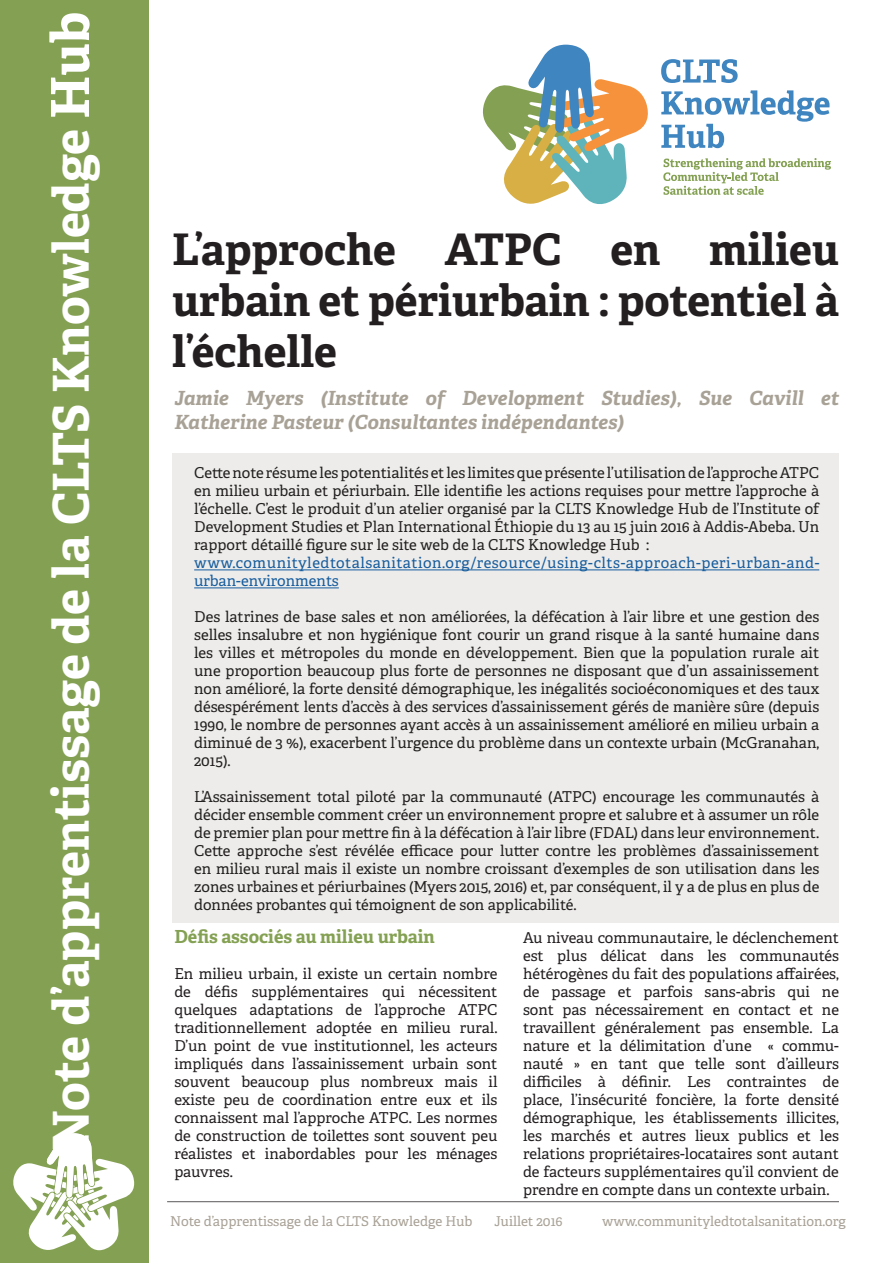
<style>
.page{position:relative;width:893px;height:1263px;background:#fff}
.page>*{position:absolute;margin:0;border:0;box-sizing:border-box;transform-origin:0 0}
.t1{font:700 49.5px "Adelle";letter-spacing:-.005em;color:#fff}
.t2{font:700 43.5px/51px "Adelle";color:#231f20;text-align:justify}
.t3{font:italic 700 19.5px/23.4px "Adelle";color:#a8a196}
.t4{font:700 18px "Adelle";color:#84a153}
.t5{font:15px/18px "Adelle";color:#231f20;text-align:justify}
.t6{font:15px/18px "Adelle";letter-spacing:.035em;color:#175d9e}
.t7{font:13.5px "Adelle";color:#a8a196}
.s1{font-size:52.5px}
</style>
<div class="page">
<div style="left:0;top:0;width:149px;height:1263px;background:#84a153"></div>
<svg style="left:483px;top:45px;width:165px;height:159px"></svg>
<svg style="left:661px;top:59px;width:77px;height:24px"></svg>
<svg style="left:661px;top:90px;width:168px;height:58px"></svg>
<svg style="left:663px;top:158px;width:168px;height:37px"></svg>
<svg style="left:13px;top:1133px;width:121px;height:117px"></svg>
<hr style="left:167px;top:1201px;width:672px;height:1px;background:#231f20">
<div style="left:172px;top:453px;width:667px;height:470px;background:#edecea"></div>
<hr style="left:194px;top:569px;width:625px;height:1px;background:#175d9e">
<hr style="left:194px;top:587px;width:145px;height:1px;background:#175d9e">
<p class="t1" style="left:40px;top:1151px;width:1141px;rotate:-90deg">Note d’apprentissage de la CLTS Knowledge <span class="s1">Hub</span></p>
<p class="t2" style="left:172px;top:224px;width:668px">L’approche ATPC en milieu urbain et périurbain : potentiel à l’échelle</p>
<p class="t3" style="left:174px;top:386px;width:666px">Jamie Myers (Institute of Development Studies), Sue Cavill et<br>Katherine Pasteur (Consultantes indépendantes)</p>
<p class="t5" style="left:194px;top:463px;width:627px">Cette note résume les potentialités et les limites que présente l’utilisation de l’approche ATPC en milieu urbain et périurbain. Elle identifie les actions requises pour mettre l’approche à l’échelle. C’est le produit d’un atelier organisé par la CLTS Knowledge Hub de l’Institute of Development Studies et Plan International Éthiopie du 13 au 15 juin 2016 à Addis-Abeba. Un rapport détaillé figure sur le site web de la CLTS Knowledge Hub :</p>
<p class="t6" style="left:194px;top:553px;width:627px">www.comunityledtotalsanitation.org/resource/using-clts-approach-peri-urban-and&shy;urban-environments</p>
<p class="t5" style="left:194px;top:607px;width:627px">Des latrines de base sales et non améliorées, la défécation à l’air libre et une gestion des selles insalubre et non hygiénique font courir un grand risque à la santé humaine dans les villes et métropoles du monde en développement. Bien que la population rurale ait une proportion beaucoup plus forte de personnes ne disposant que d’un assainissement non amélioré, la forte densité démographique, les inégalités socioéconomiques et des taux désespérément lents d’accès à des services d’assainissement gérés de manière sûre (depuis 1990, le nombre de personnes ayant accès à un assainissement amélioré en milieu urbain a diminué de 3 %), exacerbent l’urgence du problème dans un contexte urbain (McGranahan, 2015).</p>
<p class="t5" style="left:194px;top:787px;width:627px">L’Assainissement total piloté par la communauté (ATPC) encourage les communautés à décider ensemble comment créer un environnement propre et salubre et à assumer un rôle de premier plan pour mettre fin à la défécation à l’air libre (FDAL) dans leur environnement.<br>Cette approche s’est révélée efficace pour lutter contre les problèmes d’assainissement en milieu rural mais il existe un nombre croissant d’exemples de son utilisation dans les zones urbaines et périurbaines (Myers 2015, 2016) et, par conséquent, il y a de plus en plus de données probantes qui témoignent de son applicabilité.</p>
<p class="t5" style="left:523px;top:928px;width:317px">Au niveau communautaire, le déclenchement est plus délicat dans les communautés hétérogènes du fait des populations affairées, de passage et parfois sans-abris qui ne sont pas nécessairement en contact et ne travaillent généralement pas ensemble. La nature et la délimitation d’une « commu&shy;nauté » en tant que telle sont d’ailleurs difficiles à définir. Les contraintes de place, l’insécurité foncière, la forte densité démographique, les établissements illicites, les marchés et autres lieux publics et les relations propriétaires-locataires sont autant de facteurs supplémentaires qu’il convient de prendre en compte dans un contexte urbain.</p>
<p class="t4" style="left:174px;top:925px;width:262px">Défis associés au milieu urbain</p>
<p class="t5" style="left:174px;top:964px;width:325px">En milieu urbain, il existe un certain nombre de défis supplémentaires qui nécessitent quelques adaptations de l’approche ATPC traditionnellement adoptée en milieu rural.<br>D’un point de vue institutionnel, les acteurs impliqués dans l’assainissement urbain sont souvent beaucoup plus nombreux mais il existe peu de coordination entre eux et ils connaissent mal l’approche ATPC. Les normes de construction de toilettes sont souvent peu réalistes et inabordables pour les ménages pauvres.</p>
<p class="t7" style="left:170px;top:1212px;width:304px">Note d’apprentissage de la CLTS Knowledge Hub</p>
<p class="t7" style="left:494px;top:1212px;width:70px">Juillet 2016</p>
<p class="t7" style="left:602px;top:1212px;width:245px">www.communityledtotalsanitation.org</p>
</div>
